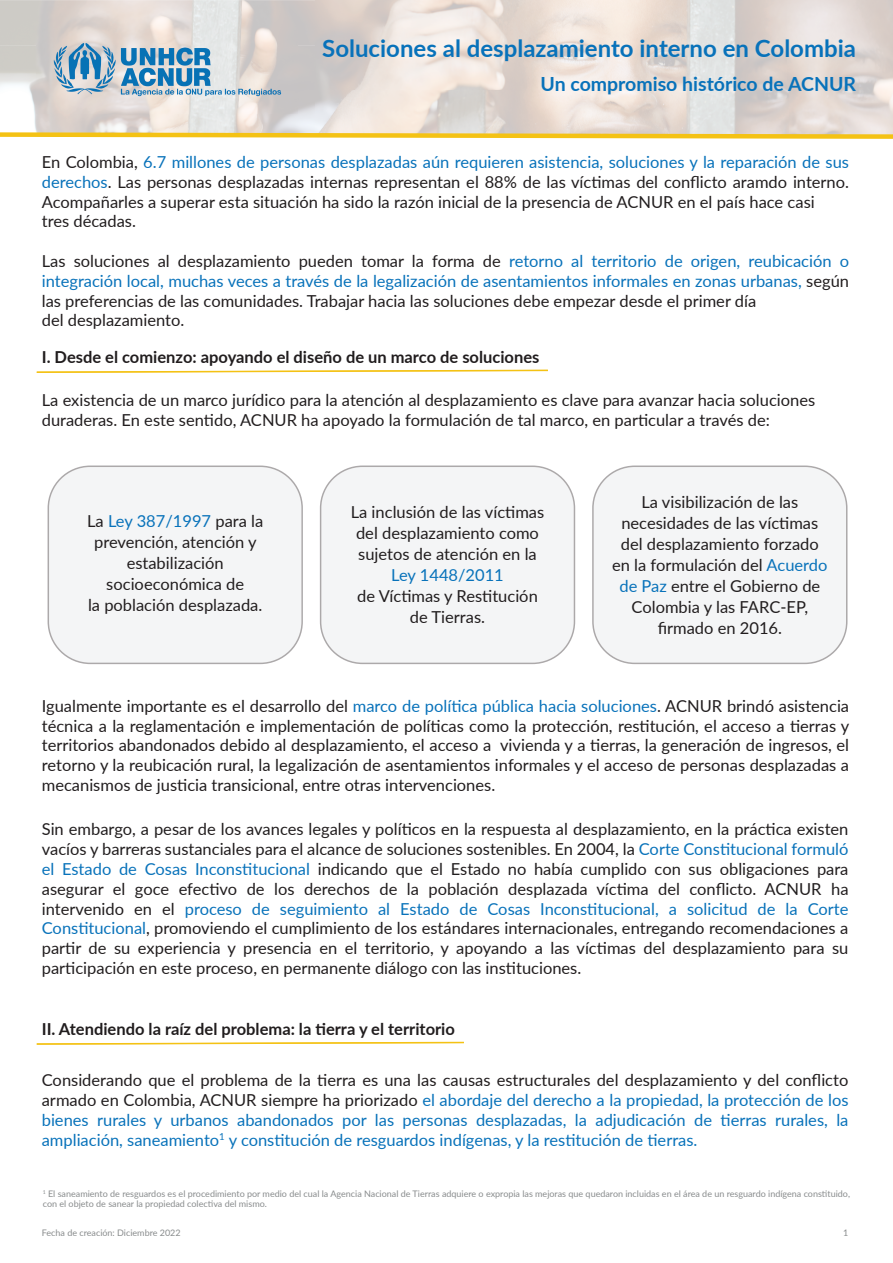
<style>
.page{position:relative;width:893px;height:1263px;background:#fff}
.page>*{position:absolute;margin:0;border:0;box-sizing:border-box;transform-origin:0 0}
.t1{font:700 24px "Lato";color:#0872ba}
.t2{font:700 19.5px "Lato";color:#0872ba}
.t3{font:16.5px/19.8px "Lato";color:#211d1e;text-align:center}
.t4{font:16.5px/19.8px "Lato";color:#0872ba;text-align:justify}
.t5{font:700 16.5px "Lato";color:#211d1e}
.t6{font:9px/10.8px "Lato";color:#898c8d}
.s1{color:#0872ba}
.s2{color:#211d1e}
</style>
<div class="page">
<img style="left:0;top:0;width:315px;height:45px">
<img style="left:315px;top:0;width:578px;height:132px">
<img style="left:0;top:45px;width:52px;height:87px">
<img style="left:52px;top:113px;width:211px;height:19px">
<svg style="left:0;top:132px;width:893px;height:7px;background:#f2d05f"></svg>
<svg style="left:37px;top:370px;width:511px;height:3px"></svg>
<div style="left:48px;top:465px;width:255px;height:199px;background:#f4f5f6"></div>
<div style="left:320px;top:465px;width:255px;height:199px;background:#f4f5f6"></div>
<div style="left:592px;top:465px;width:255px;height:199px;background:#f4f5f6"></div>
<svg style="left:37px;top:1042px;width:427px;height:3px"></svg>
<img style="left:37px;top:25px;width:261px;height:88px">
<h1 class="t1" style="left:322px;top:30px;width:535px">Soluciones al desplazamiento interno en Colombia</h1>
<p class="t2" style="left:540px;top:70px;width:317px">Un compromiso histórico de ACNUR</p>
<p class="t3" style="left:42px;top:151px;width:809px;text-align:left">En Colombia, <span class="s1">6.7 millones de personas desplazadas aún requieren asistencia, soluciones y la reparación de sus derechos</span>. Las personas desplazadas internas representan el 88% de las víctimas del conflicto aramdo interno.<br>Acompañarles a superar esta situación ha sido la razón inicial de la presencia de ACNUR en el país hace casi<br>tres décadas.</p>
<p class="t3" style="left:42px;top:250px;width:809px;text-align:left">Las soluciones al desplazamiento pueden tomar la forma de <span class="s1">retorno al territorio de origen, reubicación o integración local, muchas veces a través de la legalización de asentamientos informales en zonas urbanas,</span> según las preferencias de las comunidades. Trabajar hacia las soluciones debe empezar desde el primer día<br>del desplazamiento.</p>
<p class="t5" style="left:42px;top:345px;width:499px">I. Desde el comienzo: apoyando el diseño de un marco de soluciones</p>
<p class="t3" style="left:42px;top:390px;width:775px;text-align:left">La existencia de un marco jurídico para la atención al desplazamiento es clave para avanzar hacia soluciones duraderas. En este sentido, ACNUR ha apoyado la formulación de tal marco, en particular a través de:</p>
<p class="t3" style="left:87px;top:509px;width:178px;line-height:21px">La <span class="s1">Ley 387/1997</span> para la prevención, atención y estabilización socioeconómica de<br>la población desplazada.</p>
<p class="t3" style="left:351px;top:501px;width:195px;line-height:21px">La inclusión de las víctimas del desplazamiento como sujetos de atención en la</p>
<p class="t4" style="left:391px;top:565px;width:114px">Ley 1448/2011</p>
<p class="t3" style="left:357px;top:585px;width:182px;line-height:21px">de Víctimas y Restitución de Tierras.</p>
<p class="t3" style="left:612px;top:491px;width:217px;line-height:21px">La visibilización de las necesidades de las víctimas del desplazamiento forzado en la formulación del <span class="s1">Acuerdo de Paz</span> entre el Gobierno de<br>Colombia y las FARC-EP, firmado en 2016.</p>
<p class="t3" style="left:42px;top:695px;width:809px;text-align:justify">Igualmente importante es el desarrollo del <span class="s1">marco de política pública hacia soluciones</span>. ACNUR brindó asistencia técnica a la reglamentación e implementación de políticas como la protección, restitución, el acceso a tierras y territorios abandonados debido al desplazamiento, el acceso a vivienda y a tierras, la generación de ingresos, el retorno y la reubicación rural, la legalización de asentamientos informales y el acceso de personas desplazadas a mecanismos de justicia transicional, entre otras intervenciones.</p>
<p class="t3" style="left:42px;top:819px;width:808px;text-align:justify">Sin embargo, a pesar de los avances legales y políticos en la respuesta al desplazamiento, en la práctica existen vacíos y barreras sustanciales para el alcance de soluciones sostenibles. En 2004, la <span class="s1">Corte Constitucional formuló el Estado de Cosas Inconstitucional</span> indicando que el Estado no había cumplido con sus obligaciones para asegurar el goce efectivo de los derechos de la población desplazada víctima del conflicto. ACNUR ha intervenido en el <span class="s1">proceso de seguimiento al Estado de Cosas Inconstitucional, a solicitud de la Corte Constitucional</span>, promoviendo el cumplimiento de los estándares internacionales, entregando recomendaciones a partir de su experiencia y presencia en el territorio, y apoyando a las víctimas del desplazamiento para su participación en este proceso, en permanente diálogo con las instituciones.</p>
<p class="t5" style="left:42px;top:1017px;width:415px">II. Atendiendo la raíz del problema: la tierra y el territorio</p>
<p class="t4" style="left:42px;top:1070px;width:808px"><span class="s2">Considerando que el problema de la tierra es una las causas estructurales del desplazamiento y del conflicto armado en Colombia, ACNUR siempre ha priorizado</span> el abordaje del derecho a la propiedad, la protección de los bienes rurales y urbanos abandonados por las personas desplazadas, la adjudicación de tierras rurales, la ampliación, saneamiento<sup>1</sup> y constitución de resguardos indígenas, y la restitución de tierras.</p>
<p class="t6" style="left:43px;top:1187px;width:809px"><sup>1</sup> El saneamiento de resguardos es el procedimiento por medio del cual la Agencia Nacional de Tierras adquiere o expropia las mejoras que quedaron incluidas en el área de un resguardo indígena constituido, con el objeto de sanear la propiedad colectiva del mismo.</p>
<p class="t6" style="left:42px;top:1227px;width:140px">Fecha de creación: Diciembre 2022</p>
<p class="t6" style="left:843px;top:1227px;width:7px">1</p>
</div>
